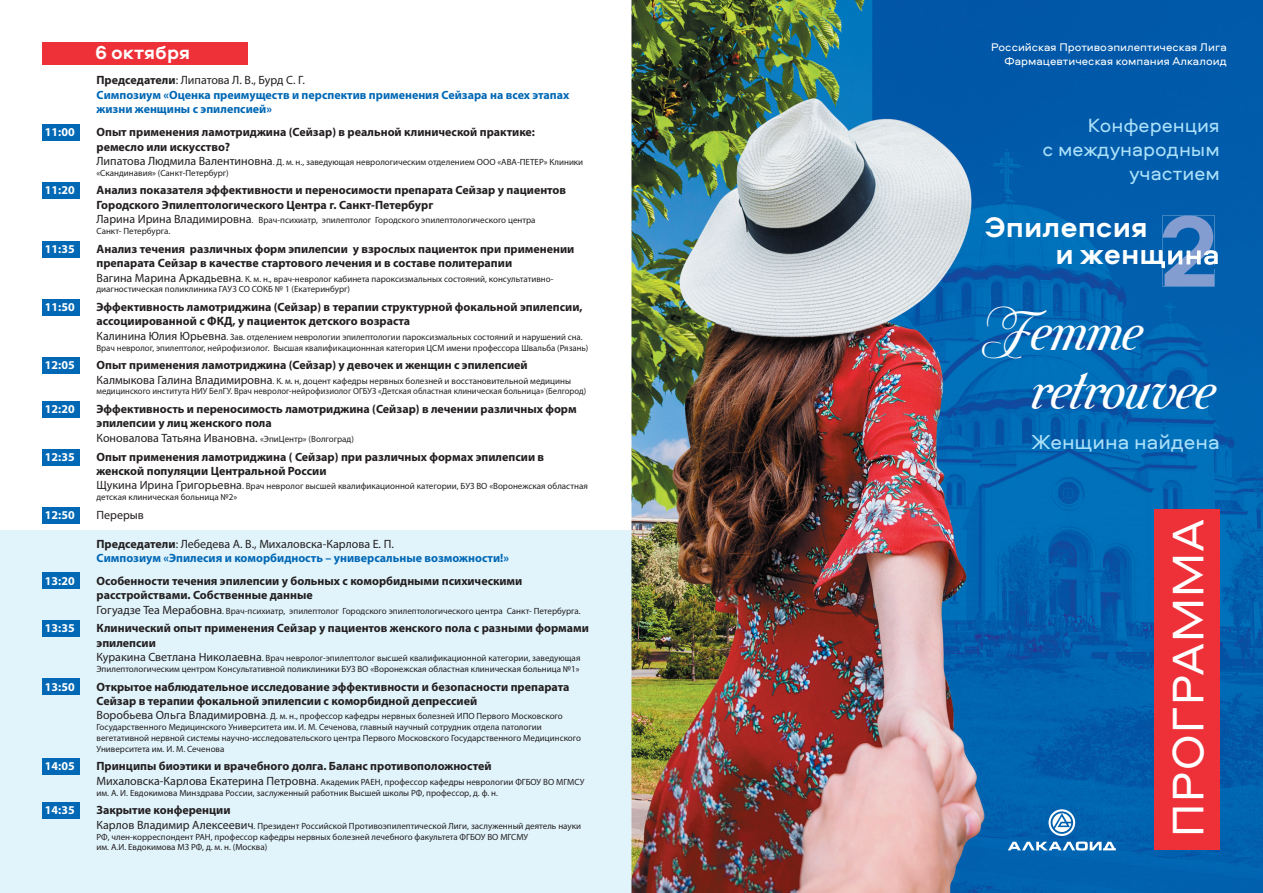
<style>
.page{position:relative;width:1263px;height:893px;background:#fff}
.page>*{position:absolute;margin:0;border:0;box-sizing:border-box;transform-origin:0 0}
.t1{font:500 48.9px/58.7px "Mon Amour Two";color:#fff}
.t2{font:45.9px "Aeroport";letter-spacing:.04em;color:#fff}
.t3{font:700 29.4px "Aeroport";color:#fff}
.t4{font:21px "Aeroport";color:#aae0f9}
.t5{font:19.95px/24px "Aeroport";color:#aae0f9;text-align:right}
.t6{font:700 19.5px "Aeroport";color:#fff}
.t7{font:700 12px/14.4px "Myriad Pro";color:#231f20}
.t8{font:700 12px/14.4px "Myriad Pro";color:#0168b5}
.t9{font:700 12px "Myriad Pro";color:#fff}
.t10{font:12px "Myriad Pro";color:#231f20}
.t11{font:11.55px/13.8px "Aeroport";color:#fff;text-align:right}
.t12{font:9px/10.8px "Myriad Pro";color:#231f20}
.s1{color:#231f20}
.s2{font-weight:400;color:#231f20}
.s3{font-size:12px}
.s4{font-weight:400}
.s5{font-weight:400;font-size:9px}
</style>
<div class="page">
<div style="left:0;top:530px;width:632px;height:363px;background:#e1f4fc"></div>
<div style="left:43px;top:182px;width:37px;height:17px;background:#0168b5"></div>
<div style="left:43px;top:124px;width:37px;height:17px;background:#0168b5"></div>
<div style="left:43px;top:241px;width:37px;height:17px;background:#0168b5"></div>
<div style="left:43px;top:299px;width:37px;height:17px;background:#0168b5"></div>
<div style="left:43px;top:357px;width:37px;height:17px;background:#0168b5"></div>
<div style="left:43px;top:401px;width:37px;height:17px;background:#0168b5"></div>
<div style="left:43px;top:449px;width:37px;height:17px;background:#0168b5"></div>
<img style="left:631px;top:0;width:632px;height:893px">
<svg style="left:1008px;top:809px;width:108px;height:41px"></svg>
<img style="left:1162px;top:215px;width:52px;height:71px">
<svg style="left:1162px;top:250px;width:52px;height:18px"></svg>
<div style="left:1154px;top:509px;width:66px;height:341px;background:#ee3138"></div>
<div style="left:43px;top:43px;width:205px;height:22px;background:#ee3138"></div>
<div style="left:43px;top:573px;width:37px;height:16px;background:#0168b5"></div>
<div style="left:43px;top:507px;width:37px;height:16px;background:#0168b5"></div>
<div style="left:43px;top:620px;width:37px;height:16px;background:#0168b5"></div>
<div style="left:43px;top:678px;width:37px;height:16px;background:#0168b5"></div>
<div style="left:43px;top:758px;width:37px;height:16px;background:#0168b5"></div>
<div style="left:43px;top:802px;width:37px;height:17px;background:#0168b5"></div>
<h3 class="t6" style="left:95px;top:38px;width:97px">6 октября</h3>
<h3 class="t8" style="left:97px;top:73px;width:474px"><span class="s1">Председатели</span><span class="s2">: Липатова Л. В., Бурд С. Г.<br></span>Симпозиум «Оценка преимуществ и перспектив применения Сейзара на всех этапах жизни женщины с эпилепсией»</h3>
<h3 class="t9" style="left:45px;top:125px;width:31px">11:00</h3>
<h3 class="t7" style="left:97px;top:125px;width:440px">Опыт применения ламотриджина (Сейзар) в реальной клинической практике: ремесло или искусство?</h3>
<p class="t12" style="left:97px;top:157px;width:488px"><span class="s3">Липатова Людмила Валентиновна</span>. Д. м. н., заведующая неврологическим отделением ООО «АВА-ПЕТЕР» Клиники «Скандинавия» (Санкт-Петербург)</p>
<h3 class="t9" style="left:45px;top:184px;width:31px">11:20</h3>
<h3 class="t7" style="left:97px;top:183px;width:471px">Анализ показателя эффективности и переносимости препарата Сейзар у пациентов<br>Городского Эпилептологического Центра г. Санкт-Петербург</h3>
<p class="t12" style="left:97px;top:215px;width:440px"><span class="s3">Ларина Ирина Владимировна</span>. Врач-психиатр, эпилептолог Городского эпилептологического центра<br>Санкт- Петербурга.</p>
<h3 class="t9" style="left:45px;top:242px;width:31px">11:35</h3>
<h3 class="t7" style="left:97px;top:242px;width:479px">Анализ течения различных форм эпилепсии у взрослых пациенток при применении препарата Cейзар в качестве стартового лечения и в составе политерапии</h3>
<p class="t12" style="left:97px;top:273px;width:458px"><span class="s3">Вагина Марина Аркадьевна</span>. К. м. н., врач-невролог кабинета пароксизмальных состояний, консультативно&shy;диагностическая поликлиника ГАУЗ СО СОКБ № 1 (Екатеринбург)</p>
<h3 class="t9" style="left:45px;top:300px;width:31px">11:50</h3>
<h3 class="t7" style="left:97px;top:300px;width:488px">Эффективность ламотриджина (Сейзар) в терапии структурной фокальной эпилепсии, ассоциированной с ФКД, у пациенток детского возраста</h3>
<p class="t12" style="left:97px;top:331px;width:493px"><span class="s3">Калинина Юлия Юрьевна</span>. Зав. отделением неврологии эпилептологии пароксизмальных состояний и нарушений сна.<br>Врач невролог, эпилептолог, нейрофизиолог. Выcшая квалификационнная категория ЦСМ имени профессора Швальба (Рязань)</p>
<h3 class="t9" style="left:45px;top:358px;width:31px">12:05</h3>
<h3 class="t7" style="left:97px;top:358px;width:433px">Опыт применения ламотриджина (Сейзар) у девочек и женщин с эпилепсией</h3>
<p class="t12" style="left:97px;top:375px;width:491px"><span class="s3">Калмыкова Галина Владимировна</span>. К. м. н, доцент кафедры нервных болезней и восстановительной медицины медицинского института НИУ БелГУ. Врач невролог-нейрофизиолог ОГБУЗ «Детская областная клиническая больница» (Белгород)</p>
<h3 class="t9" style="left:45px;top:402px;width:31px">12:20</h3>
<h3 class="t7" style="left:97px;top:402px;width:482px">Эффективность и переносимость ламотриджина (Сейзар) в лечении различных форм эпилепсии у лиц женского пола<br><span class="s4">Коновалова Татьяна Ивановна.</span> <span class="s5">«ЭпиЦентр» (Волгоград)</span></h3>
<h3 class="t9" style="left:45px;top:450px;width:31px">12:35</h3>
<h3 class="t7" style="left:97px;top:449px;width:449px">Опыт применения ламотриджина ( Сейзар) при различных формах эпилепсии в женской популяции Центральной России</h3>
<p class="t12" style="left:97px;top:481px;width:493px"><span class="s3">Щукина Ирина Григорьевна</span>. Врач невролог высшей квалификационной категории, БУЗ ВО «Воронежская областная детская клиническая больница №2»</p>
<h3 class="t9" style="left:45px;top:508px;width:31px">12:50</h3>
<h3 class="t10" style="left:97px;top:508px;width:49px">Перерыв</h3>
<h3 class="t8" style="left:97px;top:536px;width:414px"><span class="s1">Председатели</span><span class="s2">: Лебедева А. В., Михаловска-Карлова Е. П.<br></span>Симпозиум «Эпилесия и коморбидность – универсальные возможности!»</h3>
<h3 class="t9" style="left:45px;top:574px;width:31px">13:20</h3>
<h3 class="t7" style="left:97px;top:574px;width:427px">Особенности течения эпилепсии у больных с коморбидными психическими расстройствами. Собственные данные</h3>
<p class="t12" style="left:97px;top:605px;width:486px"><span class="s3">Гогуадзе Теа Мерабовна</span>. Врач-психиатр, эпилептолог Городского эпилептологического центра Санкт- Петербурга.</p>
<h3 class="t9" style="left:45px;top:622px;width:31px">13:35</h3>
<h3 class="t7" style="left:97px;top:621px;width:494px">Клинический опыт применения Сейзар у пациентов женского пола с разными формами эпилепсии</h3>
<p class="t12" style="left:97px;top:653px;width:485px"><span class="s3">Куракина Светлана Николаевна</span>. Врач невролог-эпилептолог высшей квалификационной категории, заведующая<br>Эпилептологическим центром Консультативной поликлиники БУЗ ВО «Воронежская областная клиническая больница №1»</p>
<h3 class="t9" style="left:45px;top:680px;width:31px">13:50</h3>
<h3 class="t7" style="left:97px;top:679px;width:474px">Открытое наблюдательное исследование эффективности и безопасности препарата<br>Сейзар в терапии фокальной эпилепсии с коморбидной депрессией</h3>
<p class="t12" style="left:97px;top:711px;width:486px"><span class="s3">Воробьева Ольга Владимировна</span>. Д. м. н., профессор кафедры нервных болезней ИПО Первого Московского Государственного Медицинского Университета им. И. М. Сеченова, главный научный сотрудник отдела патологии вегетативной нервной системы научно-исследовательского центра Первого Московского Государственного Медицинского Университета им. И. М. Сеченова</p>
<h3 class="t9" style="left:45px;top:760px;width:31px">14:05</h3>
<h3 class="t7" style="left:97px;top:759px;width:397px">Принципы биоэтики и врачебного долга. Баланс противоположностей</h3>
<p class="t12" style="left:97px;top:777px;width:489px"><span class="s3">Михаловска-Карлова Екатерина Петровна</span>. Академик РАЕН, профессор кафедры неврологии ФГБОУ ВО МГМСУ им. А. И. Евдокимова Минздрава России, заслуженный работник Высшей школы РФ, профессор, д. ф. н.</p>
<h3 class="t9" style="left:45px;top:803px;width:31px">14:35</h3>
<h3 class="t7" style="left:97px;top:803px;width:136px">Закрытие конференции</h3>
<p class="t12" style="left:97px;top:820px;width:486px"><span class="s3">Карлов Владимир Алексеевич</span>. Президент Российской Противоэпилептической Лиги, заслуженный деятель науки<br>РФ, член-корреспондент РАН, профессор кафедры нервных болезней лечебного факультета ФГБОУ ВО МГСМУ<br>им. А.И. Евдокимова МЗ РФ, д. м. н. (Москва)</p>
<p class="t11" style="left:991px;top:40px;width:237px">Российская Противоэпилептическая Лига<br>Фармацевтическая компания Алкалоид</p>
<h3 class="t5" style="left:1042px;top:113px;width:179px">Конференция<br>с международным участием</h3>
<h3 class="t3" style="left:985px;top:206px;width:165px">Эпилепсия</h3>
<h3 class="t3" style="left:1055px;top:233px;width:166px">и женщина</h3>
<h1 class="t1" style="left:1031px;top:305px;width:184px;text-indent:-49px">Femme retrouvee</h1>
<h3 class="t4" style="left:1032px;top:427px;width:190px">Женщина найдена</h3>
<h2 class="t2" style="left:1156px;top:837px;width:319px;rotate:-90deg">ПРОГРАММА</h2>
</div>
